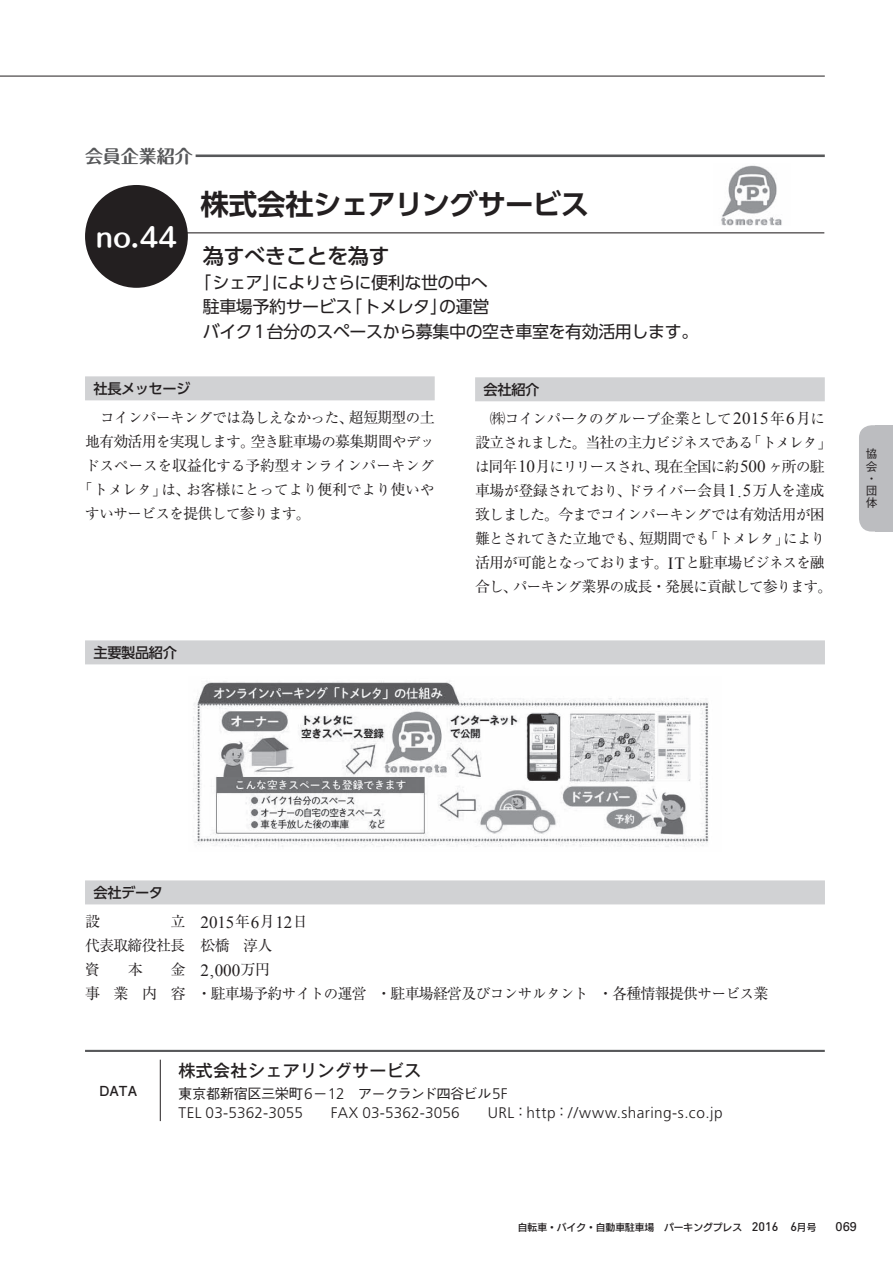
<style>
.page{position:relative;width:893px;height:1263px;background:#fff}
.page>*{position:absolute;margin:0;border:0;box-sizing:border-box;transform-origin:0 0}
.t1{font:700 28.5px "UD Shin Go Pro De";letter-spacing:-.025em;color:#231f20}
.t2{font:25.35px "Humming Std B";color:#fff}
.t3{font:500 21.3px "UD Shin Go Pro";letter-spacing:-.025em;color:#231f20}
.t4{font:700 18px "Maru Fo Pro";letter-spacing:-.005em;color:#57585a}
.t5{font:17.1px "Times New Roman";letter-spacing:-.005em;color:#231f20}
.t6{font:16.95px/24.6px "UD Shin Go Pro";letter-spacing:-.025em;color:#231f20}
.t7{font:500 16.95px "Gothic MB101 Pr 5";letter-spacing:.02em;color:#231f20}
.t8{font:300 15.3px "Frutiger";letter-spacing:.02em;color:#231f20}
.t9{font:15px/24px "Ryumin Pr 5";letter-spacing:-.055em;color:#231f20}
.t10{font:14.4px/24px "Ryumin Pr 5";letter-spacing:-.03em;color:#231f20;text-align:center}
.t11{font:14.4px "Ryumin Pr 5";letter-spacing:.01em;color:#231f20}
.t12{font:500 14.4px "Gothic BBB Pr 5";letter-spacing:-.045em;color:#231f20}
.t13{font:500 14.25px "UD Shin Go Pro";letter-spacing:-.03em;color:#231f20}
.t14{font:700 13.8px "Futo Go B101 Pr 5";color:#231f20}
.t15{font:12.75px "Univers";color:#231f20}
.t16{font:500 11.7px/12.1px "Gothic BBB Pro";color:#231f20}
.t17{font:9.75px "New Rodin CID DB";color:#231f20}
.s1{font-size:15px}
.s2{font-family:"Hira Min Pro W3";font-size:15px}
.s3{font-size:14.4px}
.s4{font-family:"Hira Min Pro W3"}
.s5{font-family:"Times New Roman";font-size:17.1px}
.s6{font-family:"Ryumin Pr 5";font-size:15px}
.s7{font-family:"Frutiger";font-weight:300;font-size:15.3px}
.s8{font-family:"Gothic BBB Pr 5";font-weight:500;font-size:14.4px}
.s9{font-family:"DIN";font-weight:500;font-size:12.3px}
</style>
<div class="page">
<div style="left:859px;top:425px;width:34px;height:106px;background:#bcbdc0;border-radius:13px"></div>
<div style="left:876px;top:425px;width:17px;height:106px;background:#bcbdc0"></div>
<hr style="left:0;top:76px;width:825px;height:1px;background:#231f20">
<div style="left:85px;top:640px;width:740px;height:24px;background:#d1d2d4"></div>
<div style="left:85px;top:880px;width:740px;height:24px;background:#d1d2d4"></div>
<div style="left:85px;top:376px;width:350px;height:24px;background:#d1d2d4"></div>
<img style="left:193px;top:681px;width:516px;height:166px">
<div style="left:475px;top:377px;width:350px;height:24px;background:#d1d2d4"></div>
<hr style="left:179px;top:232px;width:645px;height:1px;background:#231f20">
<div style="left:85px;top:185px;width:103px;height:103px;background:#231f20;border-radius:50%"></div>
<hr style="left:196px;top:154px;width:629px;height:3px;background:#57585a">
<hr style="left:85px;top:1050px;width:740px;height:2px;background:#57585a">
<hr style="left:160px;top:1060px;width:1px;height:61px;background:#231f20">
<img style="left:721px;top:165px;width:61px;height:61px">
<p class="t4" style="left:85px;top:141px;width:109px">会員企業紹介</p>
<h2 class="t2" style="left:96px;top:218px;width:83px">no.44</h2>
<h1 class="t1" style="left:201px;top:181px;width:390px">株式会社シェアリングサービス</h1>
<h3 class="t3" style="left:203px;top:238px;width:189px">為すべきことを為す</h3>
<p class="t6" style="left:203px;top:269px;width:497px;text-indent:-9px">「シェア」によりさらに便利な世の中へ<br>駐車場予約サービス「トメレタ」の運営<br>バイク1台分のスペースから募集中の空き車室を有効活用します。</p>
<p class="t13" style="left:94px;top:377px;width:98px">社長メッセージ</p>
<p class="t10" style="left:100px;top:405px;width:336px">コインパーキングでは<span class="s1">為</span>しえなかった<span class="s2">、</span><span class="s1">超短期型</span>の<span class="s1">土</span></p>
<p class="t9" style="left:85px;top:429px;width:351px">地有効活用<span class="s3">を</span>実現<span class="s3">します</span><span class="s4">。</span>空<span class="s3">き</span>駐車場<span class="s3">の</span>募集期間<span class="s3">やデッ</span></p>
<p class="t11" style="left:85px;top:454px;width:351px">ドスペースを<span class="s1">収益化</span>する<span class="s1">予約型</span>オンラインパーキング</p>
<p class="t11" style="left:77px;top:478px;width:359px"><span class="s2">「</span>トメレタ<span class="s2">」</span>は<span class="s2">、</span>お<span class="s1">客様</span>にとってより<span class="s1">便利</span>でより<span class="s1">使</span>いや</p>
<p class="t10" style="left:85px;top:501px;width:227px">すいサービスを<span class="s1">提供</span>して<span class="s1">参</span>ります<span class="s2">。</span></p>
<p class="t13" style="left:94px;top:641px;width:85px">主要製品紹介</p>
<p class="t13" style="left:484px;top:378px;width:57px">会社紹介</p>
<p class="t10" style="left:475px;top:406px;width:359px"><span class="s1">㈱</span>コインパークのグループ<span class="s1">企業</span>として<span class="s5">2015</span><span class="s1">年</span><span class="s5">6</span><span class="s1">月</span>に<br><span class="s1">設立</span>されました<span class="s2">。</span><span class="s1">当社</span>の<span class="s1">主力</span>ビジネスである<span class="s2">「</span>トメレタ<span class="s2">」</span>は<span class="s1">同年</span><span class="s5">10</span><span class="s1">月</span>にリリースされ<span class="s2">、</span><span class="s1">現在全国</span>に<span class="s1">約</span><span class="s5">500</span> ヶ<span class="s1">所</span>の<span class="s1">駐車場</span>が<span class="s1">登録</span>されており<span class="s2">、</span>ドライバー<span class="s1">会員</span><span class="s5">1.5</span><span class="s1">万人</span>を<span class="s1">達成致</span>しました<span class="s2">。</span><span class="s1">今</span>までコインパーキングでは<span class="s1">有効活用</span>が<span class="s1">困難</span>とされてきた<span class="s1">立地</span>でも<span class="s2">、</span><span class="s1">短期間</span>でも<span class="s2">「</span>トメレタ<span class="s2">」</span>により<span class="s1">活用</span>が<span class="s1">可能</span>となっております<span class="s2">。</span><span class="s5">IT</span>と<span class="s1">駐車場</span>ビジネスを<span class="s1">融合</span>し<span class="s2">、</span>パーキング<span class="s1">業界</span>の<span class="s1">成長</span><span class="s2">・</span><span class="s1">発展</span>に<span class="s1">貢献</span>して<span class="s1">参</span>ります<span class="s2">。</span></p>
<p class="t16" style="left:866px;top:446px;width:13px">協会・団体</p>
<p class="t13" style="left:94px;top:881px;width:71px">会社データ</p>
<p class="t9" style="left:85px;top:909px;width:16px">設</p>
<p class="t5" style="left:170px;top:912px;width:139px"><span class="s6">立</span> 2015<span class="s6">年</span>6<span class="s6">月</span>12<span class="s6">日</span></p>
<p class="t9" style="left:85px;top:933px;width:189px">代表取締役社長 松橋 淳人資</p>
<p class="t9" style="left:128px;top:957px;width:16px">本</p>
<p class="t5" style="left:170px;top:960px;width:101px"><span class="s6">金</span> 2,000<span class="s6">万円</span></p>
<p class="t9" style="left:85px;top:981px;width:685px">事 業 内 容 <span class="s4">・</span>駐車場予約<span class="s3">サイトの</span>運営 <span class="s4">・</span>駐車場経営及<span class="s3">びコンサルタント</span> <span class="s4">・</span>各種情報提供<span class="s3">サービス</span>業</p>
<p class="t14" style="left:99px;top:1079px;width:40px">DATA</p>
<p class="t7" style="left:179px;top:1056px;width:244px">株式会社シェアリングサービス</p>
<p class="t12" style="left:178px;top:1082px;width:331px">東京都新宿区三栄町<span class="s7">6</span>－<span class="s7">12</span> アークランド四谷ビル<span class="s7">5F</span></p>
<p class="t8" style="left:179px;top:1103px;width:126px">TEL 03-5362-3055</p>
<p class="t8" style="left:331px;top:1103px;width:130px">FAX 03-5362-3056</p>
<p class="t8" style="left:488px;top:1103px;width:236px">URL<span class="s8">：</span>http<span class="s8">：</span>//www.sharing-s.co.jp</p>
<p class="t17" style="left:508px;top:1220px;width:310px">　自転車・バイク・自動車駐車場　パーキングプレス　<span class="s9">2016 6</span>月号</p>
<p class="t15" style="left:836px;top:1219px;width:23px">069</p>
</div>
